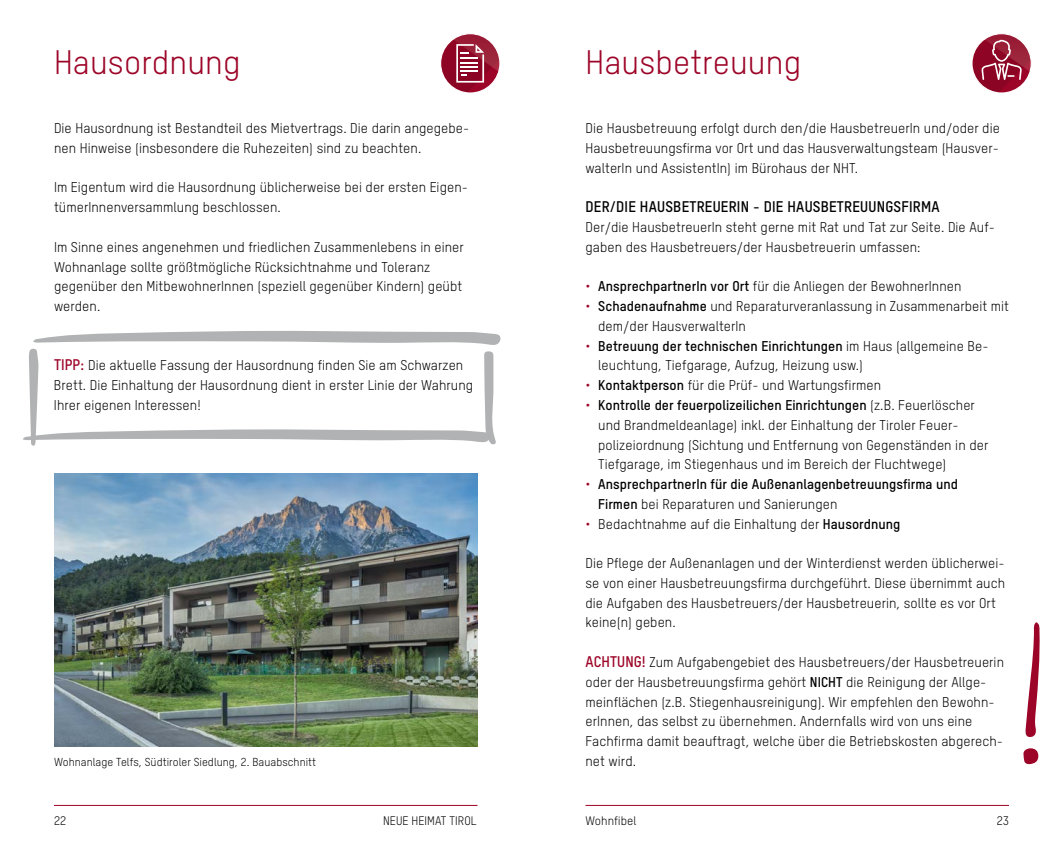
<style>
.page{position:relative;width:1063px;height:851px;background:#fff}
.page>*{position:absolute;margin:0;border:0;box-sizing:border-box;transform-origin:0 0}
.t1{font:33px "T Star Regular";letter-spacing:.005em;color:#9d0528}
.t2{font:15px "T Star Bold";letter-spacing:.015em;color:#000}
.t3{font:13.8px/19.8px "T Star Regular";letter-spacing:.005em;color:#000}
.t4{font:13.8px "T Star Bold";letter-spacing:.005em;color:#000}
.t5{font:12px "T Star Regular";letter-spacing:.005em;color:#000}
.t6{font:11.25px "T Star Regular";letter-spacing:.005em;color:#000}
.s1{font-family:"T Star Bold";font-size:15px;color:#9d0528}
.s2{color:#9d0528}
.s3{font-family:"T Star Bold"}
.s4{font-family:"T Star Regular";color:#9d0528}
.s5{font-family:"T Star Regular"}
</style>
<div class="page">
<svg style="left:1025px;top:622px;width:15px;height:115px"></svg>
<svg style="left:1023px;top:748px;width:15px;height:16px"></svg>
<svg style="left:23px;top:330px;width:478px;height:115px"></svg>
<img style="left:54px;top:473px;width:423px;height:273px">
<div style="left:971px;top:33px;width:61px;height:61px;border:1px solid #fff;border-radius:50%"></div>
<svg style="left:973px;top:34px;width:58px;height:58px"></svg>
<svg style="left:441px;top:34px;width:58px;height:58px"></svg>
<hr style="left:54px;top:805px;width:423px;height:1px;background:#9d0528">
<hr style="left:585px;top:805px;width:424px;height:1px;background:#9d0528">
<h1 class="t1" style="left:54px;top:42px;width:188px">Hausordnung</h1>
<p class="t3" style="left:54px;top:118px;width:417px">Die Hausordnung ist Bestandteil des Mietvertrags. Die darin angegebe&shy;nen Hinweise (insbesondere die Ruhezeiten) sind zu beachten.</p>
<p class="t3" style="left:54px;top:177px;width:415px">Im Eigentum wird die Hausordnung üblicherweise bei der ersten Eigen&shy;tümerInnenversammlung beschlossen.</p>
<p class="t3" style="left:54px;top:237px;width:411px">Im Sinne eines angenehmen und friedlichen Zusammenlebens in einer Wohnanlage sollte größtmögliche Rücksichtnahme und Toleranz gegenüber den MitbewohnerInnen (speziell gegenüber Kindern) geübt werden.</p>
<p class="t3" style="left:54px;top:355px;width:421px"><span class="s1">TIPP:</span> Die aktuelle Fassung der Hausordnung finden Sie am Schwarzen<br>Brett. Die Einhaltung der Hausordnung dient in erster Linie der Wahrung<br>Ihrer eigenen Interessen!</p>
<p class="t6" style="left:54px;top:755px;width:264px">Wohnanlage Telfs, Südtiroler Siedlung, 2. Bauabschnitt</p>
<h1 class="t1" style="left:585px;top:42px;width:217px">Hausbetreuung</h1>
<p class="t3" style="left:585px;top:118px;width:416px;text-align:justify">Die Hausbetreuung erfolgt durch den/die HausbetreuerIn und/oder die Hausbetreuungsfirma vor Ort und das Hausverwaltungsteam (Hausver&shy;walterIn und AssistentIn) im Bürohaus der NHT.</p>
<p class="t2" style="left:586px;top:197px;width:356px">DER/DIE HAUSBETREUERIN - DIE HAUSBETREUUNGSFIRMA</p>
<p class="t3" style="left:585px;top:217px;width:411px">Der/die HausbetreuerIn steht gerne mit Rat und Tat zur Seite. Die Auf&shy;gaben des Hausbetreuers/der Hausbetreuerin umfassen:</p>
<p class="t3" style="left:585px;top:276px;width:378px"><span class="s2">•</span> <span class="s3">AnsprechpartnerIn vor Ort</span> für die Anliegen der BewohnerInnen</p>
<p class="t3" style="left:598px;top:296px;width:412px;text-indent:-13px"><span class="s2">•</span> <span class="s3">Schadenaufnahme</span> und Reparaturveranlassung in Zusammenarbeit mit dem/der HausverwalterIn</p>
<p class="t4" style="left:585px;top:337px;width:405px"><span class="s4">•</span> Betreuung der technischen Einrichtungen <span class="s5">im Haus (allgemeine Be-</span></p>
<p class="t3" style="left:598px;top:355px;width:266px">leuchtung, Tiefgarage, Aufzug, Heizung usw.)</p>
<p class="t3" style="left:586px;top:375px;width:297px"><span class="s2">•</span> <span class="s3">Kontaktperson</span> für die Prüf- und Wartungsfirmen</p>
<p class="t4" style="left:586px;top:396px;width:391px"><span class="s4">•</span> Kontrolle der feuerpolizeilichen Einrichtungen <span class="s5">(z.B. Feuerlöscher</span></p>
<p class="t3" style="left:598px;top:414px;width:392px">und Brandmeldeanlage) inkl. der Einhaltung der Tiroler Feuer&shy;polizeiordnung (Sichtung und Entfernung von Gegenständen in der<br>Tiefgarage, im Stiegenhaus und im Bereich der Fluchtwege)</p>
<p class="t4" style="left:586px;top:475px;width:374px"><span class="s4">•</span> AnsprechpartnerIn für die Außenanlagenbetreuungsfirma und</p>
<p class="t3" style="left:598px;top:493px;width:241px"><span class="s3">Firmen</span> bei Reparaturen und Sanierungen</p>
<p class="t3" style="left:586px;top:513px;width:316px"><span class="s2">•</span> Bedachtnahme auf die Einhaltung der <span class="s3">Hausordnung</span></p>
<p class="t3" style="left:585px;top:553px;width:421px">Die Pflege der Außenanlagen und der Winterdienst werden üblicherwei&shy;se von einer Hausbetreuungsfirma durchgeführt. Diese übernimmt auch die Aufgaben des Hausbetreuers/der Hausbetreuerin, sollte es vor Ort keine(n) geben.</p>
<p class="t3" style="left:585px;top:652px;width:420px"><span class="s1">ACHTUNG!</span> Zum Aufgabengebiet des Hausbetreuers/der Hausbetreuerin oder der Hausbetreuungsfirma gehört <span class="s3">NICHT</span> die Reinigung der Allge&shy;meinflächen (z.B. Stiegenhausreinigung). Wir empfehlen den Bewohn&shy;erInnen, das selbst zu übernehmen. Andernfalls wird von uns eine Fachfirma damit beauftragt, welche über die Betriebskosten abgerech&shy;net wird.</p>
<p class="t5" style="left:54px;top:813px;width:14px">22</p>
<p class="t5" style="left:383px;top:813px;width:95px">NEUE HEIMAT TIROL</p>
<p class="t5" style="left:585px;top:813px;width:52px">Wohnfibel</p>
<p class="t5" style="left:997px;top:813px;width:14px">23</p>
</div>
